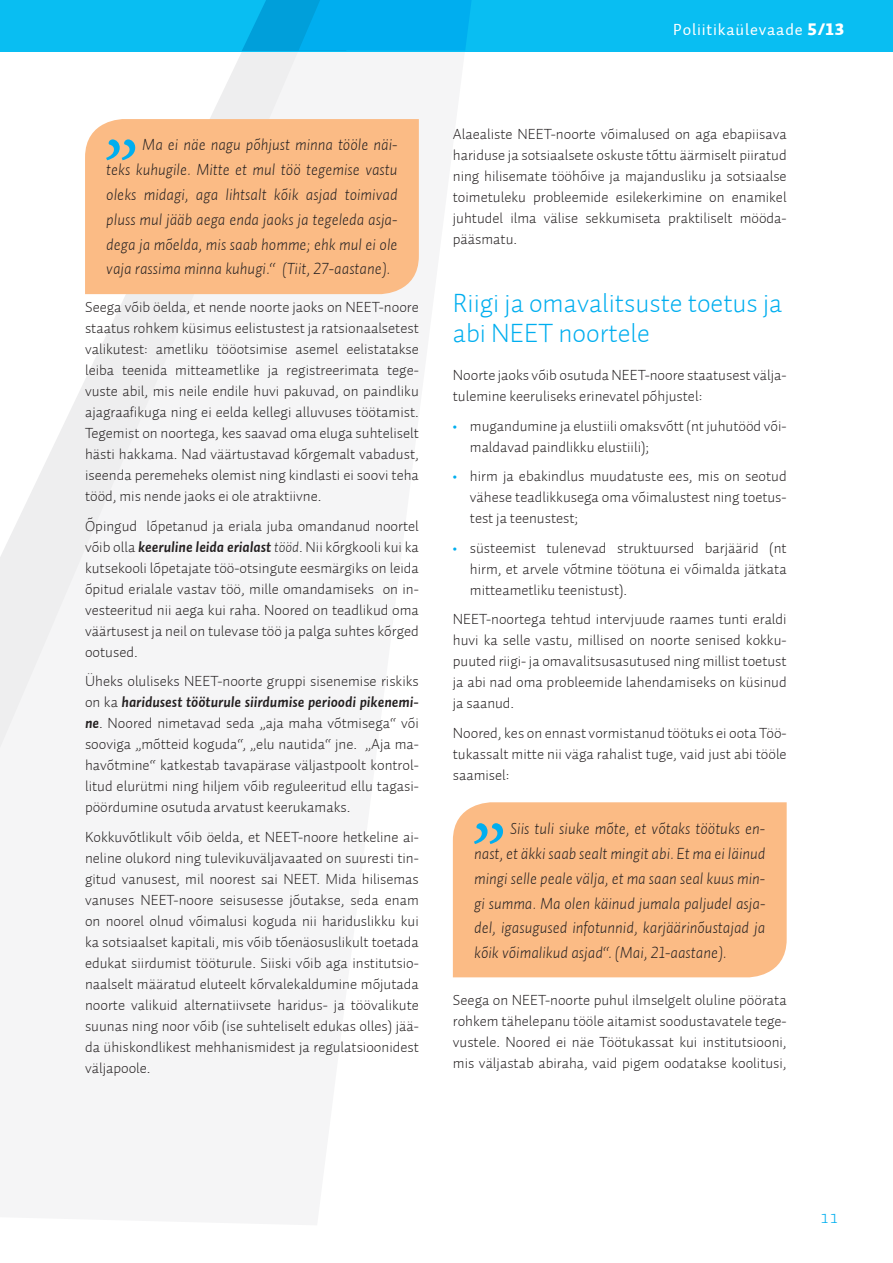
<style>
.page{position:relative;width:893px;height:1263px;background:#fff}
.page>*{position:absolute;margin:0;border:0;box-sizing:border-box;transform-origin:0 0}
.t1{font:italic 90px "Minion Pro";color:#00aeef}
.t2{font:300 27px/30px "Auto 1";color:#00aeef}
.t3{font:18px "Auto 1 Light Sm Cp";color:#00aeef}
.t4{font:16.5px/24.8px "Auto 1 Light Italic LF";color:#231f20;text-align:justify}
.t5{font:16.5px "Auto 1 Regular LF";letter-spacing:.05em;color:#fff}
.t6{font:300 15px/21px "Auto 1";color:#231f20;text-align:justify}
.s1{font-family:"Auto 1 Black LF"}
.s2{font-weight:700;font-style:italic}
.s3{font-style:italic}
.s4{font-family:"Myriad Pro";font-weight:400;color:#00aeef}
</style>
<div class="page">
<svg style="left:0;top:51px;width:471px;height:927px;fill:#f5f5f6"></svg>
<div style="left:0;top:0;width:893px;height:51px;background:#09bef2"></div>
<svg style="left:242px;top:0;width:229px;height:51px"></svg>
<div style="left:85px;top:119px;width:334px;height:175px;background:#fbbb85"></div>
<div style="left:453px;top:802px;width:334px;height:175px;background:#fbbb85"></div>
<p class="t5" style="left:673px;top:19px;width:172px">Poliitikaülevaade <span class="s1">5/13</span></p>
<p class="t4" style="left:106px;top:132px;width:293px;text-indent:36px">Ma ei näe nagu põhjust minna tööle näi&shy;teks kuhugile. Mitte et mul töö tegemise vastu oleks midagi, aga lihtsalt kõik asjad toimivad pluss mul jääb aega enda jaoks ja tegeleda asja&shy;dega ja mõelda, mis saab homme; ehk mul ei ole vaja rassima minna kuhugi.“ (Tiit, 27-aastane).</p>
<p class="t6" style="left:85px;top:297px;width:335px">Seega võib öelda, et nende noorte jaoks on NEET-noore staatus rohkem küsimus eelistustest ja ratsionaalsetest valikutest: ametliku tööotsimise asemel eelistatakse leiba teenida mitteametlike ja registreerimata tege&shy;vuste abil, mis neile endile huvi pakuvad, on paindliku ajagraafikuga ning ei eelda kellegi alluvuses töötamist.<br>Tegemist on noortega, kes saavad oma eluga suhteliselt hästi hakkama. Nad väärtustavad kõrgemalt vabadust, iseenda peremeheks olemist ning kindlasti ei soovi teha tööd, mis nende jaoks ei ole atraktiivne.</p>
<p class="t6" style="left:85px;top:515px;width:335px">Õpingud lõpetanud ja eriala juba omandanud noortel võib olla <span class="s2">keeruline leida erialast</span> <span class="s3">tööd</span>. Nii kõrgkooli kui ka kutsekooli lõpetajate töö-otsingute eesmärgiks on leida õpitud erialale vastav töö, mille omandamiseks on in&shy;vesteeritud nii aega kui raha. Noored on teadlikud oma väärtusest ja neil on tulevase töö ja palga suhtes kõrged ootused.</p>
<p class="t6" style="left:85px;top:671px;width:335px">Üheks oluliseks NEET-noorte gruppi sisenemise riskiks on ka <span class="s2">haridusest tööturule siirdumise perioodi pikenemi&shy;ne</span>. Noored nimetavad seda „aja maha võtmisega“ või sooviga „mõtteid koguda“, „elu nautida“ jne. „Aja ma&shy;havõtmine“ katkestab tavapärase väljastpoolt kontrol&shy;litud elurütmi ning hiljem võib reguleeritud ellu tagasi&shy;pöördumine osutuda arvatust keerukamaks.</p>
<p class="t6" style="left:85px;top:826px;width:335px">Kokkuvõtlikult võib öelda, et NEET-noore hetkeline ai&shy;neline olukord ning tulevikuväljavaated on suuresti tin&shy;gitud vanusest, mil noorest sai NEET. Mida hilisemas vanuses NEET-noore seisusesse jõutakse, seda enam on noorel olnud võimalusi koguda nii hariduslikku kui ka sotsiaalset kapitali, mis võib tõenäosuslikult toetada edukat siirdumist tööturule. Siiski võib aga institutsio&shy;naalselt määratud eluteelt kõrvalekaldumine mõjutada noorte valikuid alternatiivsete haridus- ja töövalikute suunas ning noor võib (ise suhteliselt edukas olles) jää&shy;da ühiskondlikest mehhanismidest ja regulatsioonidest väljapoole.</p>
<h1 class="t1" style="left:106px;top:60px;width:37px">„</h1>
<p class="t6" style="left:453px;top:124px;width:335px">Alaealiste NEET-noorte võimalused on aga ebapiisava hariduse ja sotsiaalsete oskuste tõttu äärmiselt piiratud ning hilisemate tööhõive ja majandusliku ja sotsiaalse toimetuleku probleemide esilekerkimine on enamikel juhtudel ilma välise sekkumiseta praktiliselt mööda&shy;pääsmatu.</p>
<h2 class="t2" style="left:453px;top:288px;width:331px">Riigi ja omavalitsuste toetus ja abi NEET noortele</h2>
<p class="t6" style="left:453px;top:365px;width:335px">Noorte jaoks võib osutuda NEET-noore staatusest välja&shy;tulemine keeruliseks erinevatel põhjustel:</p>
<p class="t6" style="left:470px;top:415px;width:318px;text-indent:-17px"><span class="s4">•</span> mugandumine ja elustiili omaksvõtt (nt juhutööd või&shy;maldavad paindlikku elustiili);</p>
<p class="t6" style="left:470px;top:466px;width:318px;text-indent:-17px"><span class="s4">•</span> hirm ja ebakindlus muudatuste ees, mis on seotud vähese teadlikkusega oma võimalustest ning toetus&shy;test ja teenustest;</p>
<p class="t6" style="left:470px;top:537px;width:318px;text-indent:-17px"><span class="s4">•</span> süsteemist tulenevad struktuursed barjäärid (nt hirm, et arvele võtmine töötuna ei võimalda jätkata mitteametliku teenistust).</p>
<p class="t6" style="left:453px;top:609px;width:335px">NEET-noortega tehtud intervjuude raames tunti eraldi huvi ka selle vastu, millised on noorte senised kokku&shy;puuted riigi- ja omavalitsusasutused ning millist toetust ja abi nad oma probleemide lahendamiseks on küsinud ja saanud.</p>
<p class="t6" style="left:453px;top:722px;width:335px">Noored, kes on ennast vormistanud töötuks ei oota Töö&shy;tukassalt mitte nii väga rahalist tuge, vaid just abi tööle saamisel:</p>
<p class="t4" style="left:474px;top:816px;width:293px;text-indent:36px">Siis tuli siuke mõte, et võtaks töötuks en&shy;nast, et äkki saab sealt mingit abi. Et ma ei läinud mingi selle peale välja, et ma saan seal kuus min&shy;gi summa. Ma olen käinud jumala paljudel asja&shy;del, igasugused infotunnid, karjäärinõustajad ja kõik võimalikud asjad“. (Mai, 21-aastane).</p>
<p class="t6" style="left:453px;top:989px;width:335px">Seega on NEET-noorte puhul ilmselgelt oluline pöörata rohkem tähelepanu tööle aitamist soodustavatele tege&shy;vustele. Noored ei näe Töötukassat kui institutsiooni, mis väljastab abiraha, vaid pigem oodatakse koolitusi,</p>
<h1 class="t1" style="left:474px;top:744px;width:37px">„</h1>
<p class="t3" style="left:820px;top:1206px;width:20px">11</p>
</div>
